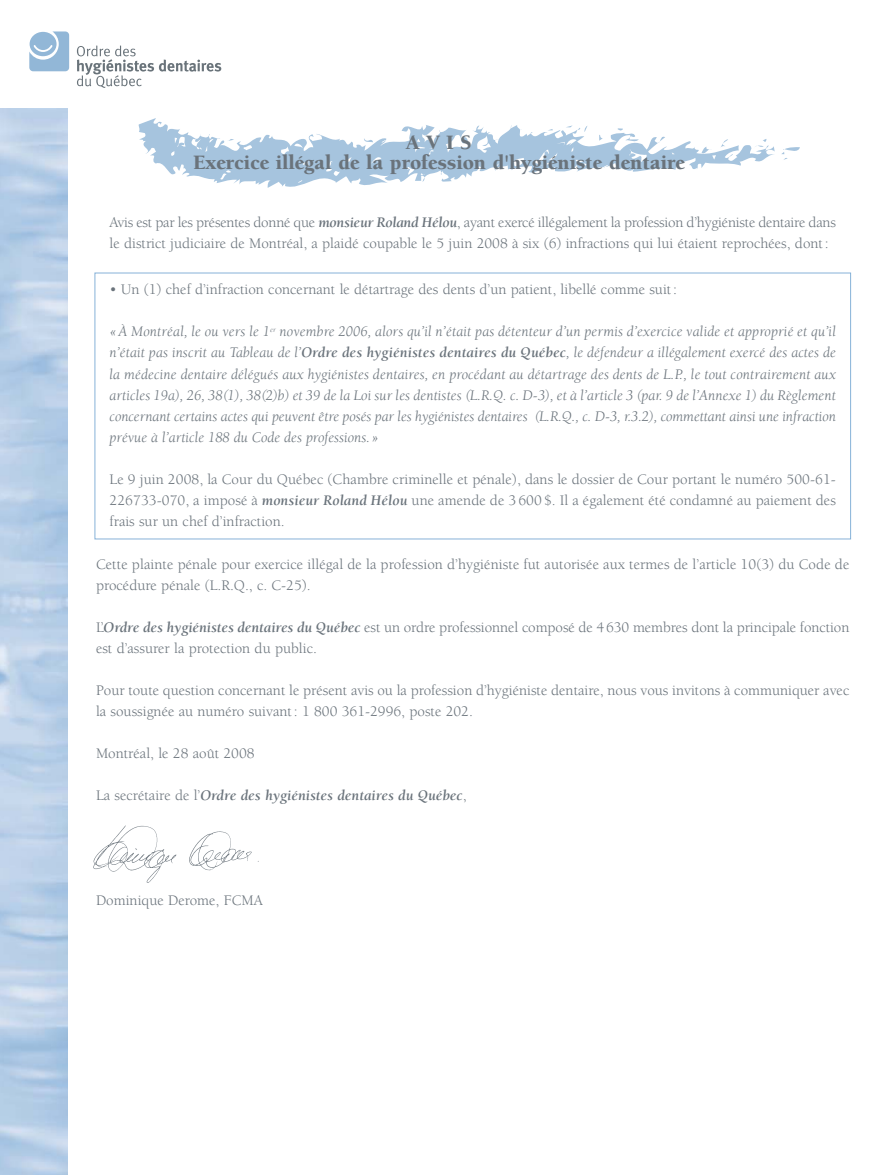
<style>
.page{position:relative;width:878px;height:1175px;background:#fff}
.page>*{position:absolute;margin:0;border:0;box-sizing:border-box;transform-origin:0 0}
.t1{font:900 21px/19.5px "Berkeley";color:#6a737b;text-align:center}
.t2{font:15px/21px "Berkeley";color:#6a737b}
.t3{font:italic 15px/21px "Berkeley";color:#6a737b;text-align:justify}
.t4{font:italic 700 15px "Berkeley";color:#6a737b}
.s1{font-weight:700;font-style:italic}
.s2{font-weight:700}
.s3{font-weight:400;font-style:normal}
</style>
<div class="page">
<img style="left:93px;top:825px;width:166px;height:58px">
<svg style="left:29px;top:31px;width:40px;height:40px;background:#a5c3de"></svg>
<svg style="left:77px;top:45px;width:144px;height:43px"></svg>
<div style="left:94px;top:273px;width:756px;height:266px;border:1px solid #87b2d8"></div>
<svg style="left:781px;top:147px;width:18px;height:13px"></svg>
<svg style="left:138px;top:118px;width:637px;height:70px"></svg>
<svg style="left:753px;top:137px;width:15px;height:11px"></svg>
<svg style="left:701px;top:139px;width:27px;height:16px"></svg>
<svg style="left:616px;top:128px;width:7px;height:2px"></svg>
<svg style="left:599px;top:134px;width:3px;height:7px"></svg>
<svg style="left:584px;top:126px;width:3px;height:6px"></svg>
<svg style="left:565px;top:125px;width:7px;height:2px"></svg>
<svg style="left:363px;top:136px;width:10px;height:9px"></svg>
<svg style="left:227px;top:138px;width:7px;height:3px"></svg>
<h1 class="t1" style="left:193px;top:135px;width:493px">A V I S<br>Exercice illégal de la profession d'hygiéniste dentaire</h1>
<p class="t2" style="left:110px;top:213px;width:728px">Avis est par les présentes donné que <span class="s1">monsieur Roland Hélou</span>, ayant exercé illégalement la profession d’hygiéniste dentaire dans le district judiciaire de Montréal, a plaidé coupable le 5 juin 2008 à six (6) infractions qui lui étaient reprochées, dont :</p>
<p class="t2" style="left:110px;top:281px;width:569px">• Un (1) chef d’infraction concernant le détartrage des dents d’un patient, libellé comme suit :</p>
<p class="t3" style="left:110px;top:323px;width:728px">« À Montréal, le ou vers le 1<sup>er</sup> novembre 2006, alors qu’il n’était pas détenteur d’un permis d’exercice valide et approprié et qu’il n’était pas inscrit au Tableau de l’<span class="s2">Ordre des hygiénistes dentaires du Québec</span>, le défendeur a illégalement exercé des actes de la médecine dentaire délégués aux hygiénistes dentaires, en procédant au détartrage des dents de L.P., le tout contrairement aux articles 19a), 26, 38(1), 38(2)b) et 39 de la Loi sur les dentistes (L.R.Q. c. D-3), et à l’article 3 (par. 9 de l’Annexe 1) du Règlement concernant certains actes qui peuvent être posés par les hygiénistes dentaires (L.R.Q., c. D-3, r.3.2), commettant ainsi une infraction prévue à l’article 188 du Code des professions.»</p>
<p class="t2" style="left:110px;top:470px;width:727px;text-align:justify">Le 9 juin 2008, la Cour du Québec (Chambre criminelle et pénale), dans le dossier de Cour portant le numéro 500-61- 226733-070, a imposé à <span class="s1">monsieur Roland Hélou</span> une amende de 3 600 $. Il a également été condamné au paiement des frais sur un chef d’infraction.</p>
<p class="t2" style="left:96px;top:555px;width:754px">Cette plainte pénale pour exercice illégal de la profession d’hygiéniste fut autorisée aux termes de l’article 10(3) du Code de procédure pénale (L.R.Q., c. C-25).</p>
<p class="t2" style="left:96px;top:618px;width:754px">L’<span class="s1">Ordre des hygiénistes dentaires du Québec</span> est un ordre professionnel composé de 4630 membres dont la principale fonction est d’assurer la protection du public.</p>
<p class="t2" style="left:96px;top:681px;width:754px">Pour toute question concernant le présent avis ou la profession d’hygiéniste dentaire, nous vous invitons à communiquer avec la soussignée au numéro suivant : 1 800 361-2996, poste 202.</p>
<p class="t2" style="left:96px;top:744px;width:160px">Montréal, le 28 août 2008</p>
<p class="t4" style="left:96px;top:789px;width:372px"><span class="s3">La secrétaire de l’</span>Ordre des hygiénistes dentaires du Québec<span class="s3">,</span></p>
<p class="t2" style="left:96px;top:891px;width:168px">Dominique Derome, FCMA</p>
</div>
